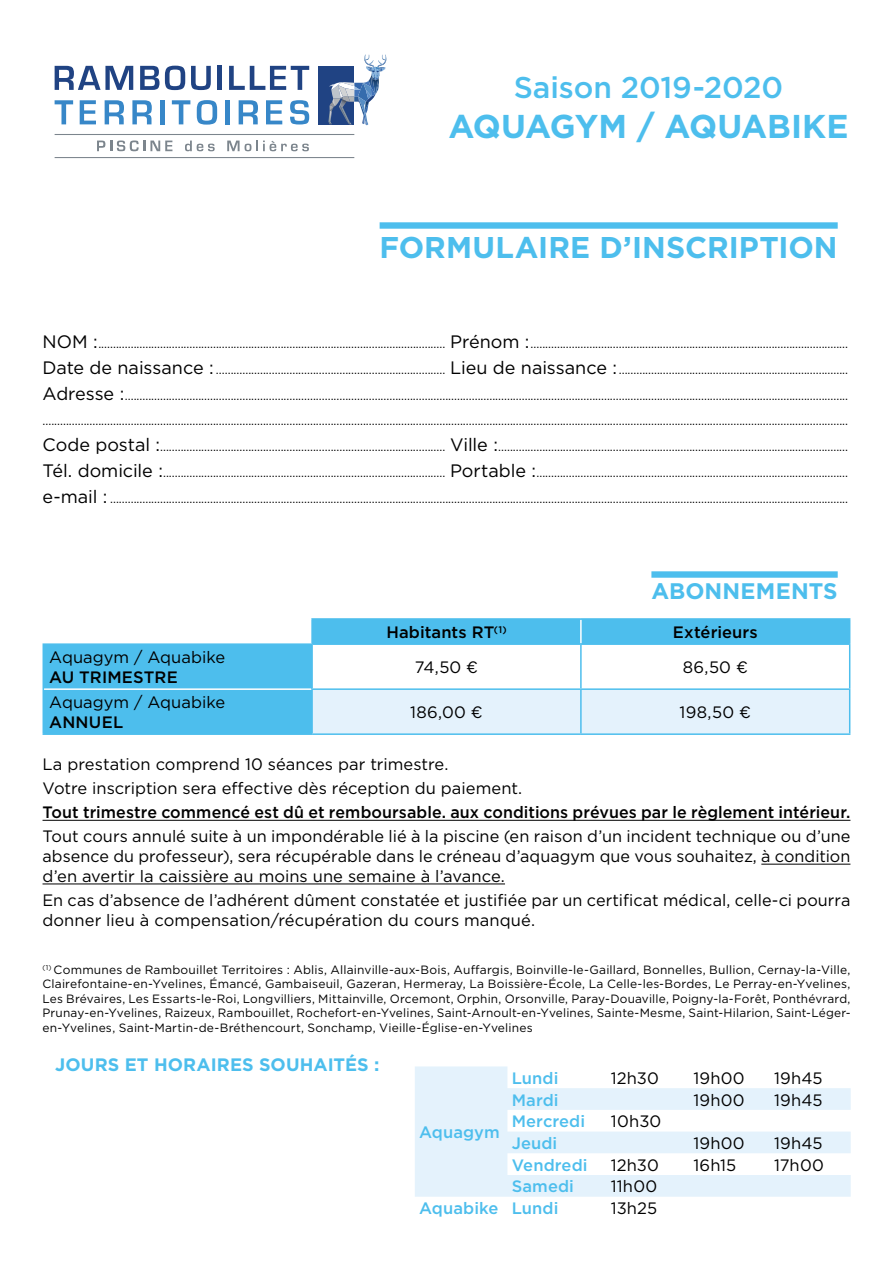
<style>
.page{position:relative;width:893px;height:1263px;background:#fff}
.page>*{position:absolute;margin:0;border:0;box-sizing:border-box;transform-origin:0 0}
.t1{font:700 33px "Gotham";letter-spacing:-.005em;color:#4dbeed}
.t2{font:700 30px "Gotham";color:#4dbeed}
.t3{font:500 30px "Gotham";letter-spacing:-.005em;color:#4dbeed}
.t4{font:700 22.5px "Gotham";letter-spacing:.005em;color:#4dbeed}
.t5{font:700 18px "Gotham";letter-spacing:.005em;color:#4dbeed}
.t6{font:16.5px/19.8px "Gotham";color:#000}
.t7{font:500 16.5px "Gotham";letter-spacing:.005em;color:#000}
.t8{font:500 16.5px "Gotham";letter-spacing:.005em;color:#4dbeed}
.t9{font:12px/25.8px "Gotham";letter-spacing:.015em;color:#000;text-align:justify}
.s1{font-size:18px}
</style>
<div class="page">
<hr style="left:55px;top:134px;width:299px;height:1px;background:#7c858d">
<hr style="left:55px;top:157px;width:299px;height:1px;background:#7c858d">
<div style="left:318px;top:66px;width:36px;height:58px;background:#204383"></div>
<svg style="left:55px;top:66px;width:78px;height:24px"></svg>
<svg style="left:140px;top:66px;width:19px;height:24px"></svg>
<svg style="left:165px;top:66px;width:20px;height:24px"></svg>
<svg style="left:191px;top:66px;width:20px;height:24px"></svg>
<hr style="left:218px;top:66px;width:4px;height:24px;background:#204383">
<svg style="left:229px;top:66px;width:80px;height:24px"></svg>
<svg style="left:55px;top:100px;width:18px;height:24px"></svg>
<svg style="left:80px;top:100px;width:16px;height:24px"></svg>
<svg style="left:105px;top:100px;width:19px;height:24px"></svg>
<svg style="left:132px;top:100px;width:20px;height:24px"></svg>
<div style="left:160px;top:100px;width:5px;height:24px;background:#3787c8"></div>
<svg style="left:172px;top:100px;width:18px;height:24px"></svg>
<svg style="left:197px;top:100px;width:20px;height:25px"></svg>
<div style="left:225px;top:100px;width:5px;height:24px;background:#3787c8"></div>
<svg style="left:239px;top:100px;width:19px;height:24px"></svg>
<svg style="left:266px;top:100px;width:16px;height:24px"></svg>
<svg style="left:290px;top:100px;width:19px;height:24px"></svg>
<svg style="left:328px;top:55px;width:58px;height:70px"></svg>
<svg style="left:97px;top:140px;width:75px;height:11px"></svg>
<svg style="left:185px;top:141px;width:30px;height:10px"></svg>
<svg style="left:227px;top:141px;width:82px;height:10px"></svg>
<div style="left:380px;top:222px;width:458px;height:7px;background:#4dbeed"></div>
<div style="left:651px;top:571px;width:187px;height:7px;background:#4dbeed"></div>
<hr style="left:43px;top:820px;width:807px;height:1px;background:#000">
<hr style="left:761px;top:864px;width:89px;height:1px;background:#000">
<hr style="left:43px;top:884px;width:462px;height:1px;background:#000">
<svg style="left:44px;top:620px;width:805px;height:113px;fill:#4dbeed"></svg>
<div style="left:313px;top:690px;width:536px;height:43px;background:#e4f2fc"></div>
<hr style="left:580px;top:645px;width:2px;height:43px;background:#4dbeed">
<hr style="left:849px;top:645px;width:1px;height:43px;background:#4dbeed">
<hr style="left:311px;top:688px;width:270px;height:2px;background:#4dbeed">
<hr style="left:581px;top:688px;width:269px;height:2px;background:#4dbeed">
<hr style="left:580px;top:690px;width:2px;height:43px;background:#4dbeed">
<hr style="left:849px;top:690px;width:1px;height:43px;background:#4dbeed">
<hr style="left:312px;top:733px;width:269px;height:2px;background:#4dbeed">
<hr style="left:581px;top:733px;width:269px;height:2px;background:#4dbeed">
<hr style="left:580px;top:620px;width:2px;height:23px;background:#fff">
<hr style="left:44px;top:688px;width:267px;height:2px;background:#fff">
<hr style="left:43px;top:643px;width:269px;height:2px;background:#4dbeed">
<hr style="left:43px;top:645px;width:1px;height:44px;background:#4dbeed">
<hr style="left:311px;top:645px;width:2px;height:43px;background:#4dbeed">
<hr style="left:43px;top:689px;width:1px;height:44px;background:#4dbeed">
<hr style="left:311px;top:690px;width:2px;height:43px;background:#4dbeed">
<hr style="left:43px;top:733px;width:269px;height:2px;background:#4dbeed">
<hr style="left:311px;top:618px;width:270px;height:2px;background:#4dbeed">
<hr style="left:311px;top:620px;width:2px;height:23px;background:#4dbeed">
<hr style="left:581px;top:618px;width:269px;height:2px;background:#4dbeed">
<svg style="left:849px;top:620px;width:1px;height:23px"></svg>
<hr style="left:312px;top:643px;width:269px;height:2px;background:#4dbeed">
<hr style="left:581px;top:643px;width:269px;height:2px;background:#4dbeed">
<svg style="left:415px;top:1066px;width:436px;height:131px;fill:#e4f2fc"></svg>
<h2 class="t3" style="left:514px;top:68px;width:271px">Saison 2019-2020</h2>
<h1 class="t1" style="left:448px;top:107px;width:402px">AQUAGYM / AQUABIKE</h1>
<h2 class="t2" style="left:380px;top:230px;width:460px">FORMULAIRE D’INSCRIPTION</h2>
<p class="t9" style="left:43px;top:330px;width:807px"><span class="s1">NOM :</span>...................................................................................................................... <span class="s1">Prénom :</span>............................................................................................................<br><span class="s1">Date de naissance :</span> .............................................................................. <span class="s1">Lieu de naissance :</span>..............................................................................<br><span class="s1">Adresse :</span>...................................................................................................................................................................................................................................................... ..................................................................................................................................................................................................................................................................................<br><span class="s1">Code postal :</span>................................................................................................. <span class="s1">Ville :</span>.......................................................................................................................<br><span class="s1">Tél. domicile :</span>................................................................................................ <span class="s1">Portable :</span>.......................................................................................................... <span class="s1">e-mail :</span> ...........................................................................................................................................................................................................................................................</p>
<h3 class="t4" style="left:651px;top:578px;width:188px">ABONNEMENTS</h3>
<h3 class="t6" style="left:49px;top:647px;width:177px">Aquagym / Aquabike</h3>
<h3 class="t7" style="left:49px;top:666px;width:130px">AU TRIMESTRE</h3>
<h3 class="t7" style="left:386px;top:621px;width:122px">Habitants RT<sup>(1)</sup></h3>
<h3 class="t7" style="left:673px;top:621px;width:86px">Extérieurs</h3>
<h3 class="t6" style="left:415px;top:657px;width:65px">74,50 €</h3>
<h3 class="t6" style="left:683px;top:657px;width:67px">86,50 €</h3>
<h3 class="t6" style="left:49px;top:692px;width:177px">Aquagym / Aquabike</h3>
<h3 class="t7" style="left:49px;top:711px;width:75px">ANNUEL</h3>
<h3 class="t6" style="left:410px;top:702px;width:74px">186,00 €</h3>
<h3 class="t6" style="left:680px;top:702px;width:73px">198,50 €</h3>
<h3 class="t6" style="left:43px;top:752px;width:481px;line-height:24px">La prestation comprend 10 séances par trimestre.<br>Votre inscription sera effective dès réception du paiement.</h3>
<h3 class="t7" style="left:43px;top:801px;width:809px">Tout trimestre commencé est dû et remboursable. aux conditions prévues par le règlement intérieur.</h3>
<p class="t6" style="left:43px;top:826px;width:809px;text-align:justify">Tout cours annulé suite à un impondérable lié à la piscine (en raison d’un incident technique ou d’une absence du professeur), sera récupérable dans le créneau d’aquagym que vous souhaitez, à condition d’en avertir la caissière au moins une semaine à l’avance.</p>
<h3 class="t6" style="left:43px;top:890px;width:809px">En cas d’absence de l’adhérent dûment constatée et justifiée par un certificat médical, celle-ci pourra donner lieu à compensation/récupération du cours manqué.</h3>
<p class="t9" style="left:43px;top:962px;width:809px;line-height:14.4px"><sup>(1)</sup> Communes de Rambouillet Territoires : Ablis, Allainville-aux-Bois, Auffargis, Boinville-le-Gaillard, Bonnelles, Bullion, Cernay-la-Ville, Clairefontaine-en-Yvelines, Émancé, Gambaiseuil, Gazeran, Hermeray, La Boissière-École, La Celle-les-Bordes, Le Perray-en-Yvelines, Les Brévaires, Les Essarts-le-Roi, Longvilliers, Mittainville, Orcemont, Orphin, Orsonville, Paray-Douaville, Poigny-la-Forêt, Ponthévrard, Prunay-en-Yvelines, Raizeux, Rambouillet, Rochefort-en-Yvelines, Saint-Arnoult-en-Yvelines, Sainte-Mesme, Saint-Hilarion, Saint-Léger&shy;en-Yvelines, Saint-Martin-de-Bréthencourt, Sonchamp, Vieille-Église-en-Yvelines</p>
<h3 class="t5" style="left:55px;top:1054px;width:326px">JOURS ET HORAIRES SOUHAITÉS :</h3>
<h3 class="t8" style="left:512px;top:1067px;width:48px">Lundi</h3>
<h3 class="t6" style="left:611px;top:1068px;width:49px">12h30</h3>
<h3 class="t6" style="left:693px;top:1068px;width:53px">19h00</h3>
<h3 class="t6" style="left:774px;top:1068px;width:50px">19h45</h3>
<h3 class="t8" style="left:512px;top:1089px;width:48px">Mardi</h3>
<h3 class="t6" style="left:693px;top:1089px;width:53px">19h00</h3>
<h3 class="t6" style="left:774px;top:1089px;width:50px">19h45</h3>
<h3 class="t8" style="left:512px;top:1111px;width:75px">Mercredi</h3>
<h3 class="t6" style="left:611px;top:1111px;width:52px">10h30</h3>
<h3 class="t8" style="left:512px;top:1132px;width:47px">Jeudi</h3>
<h3 class="t6" style="left:693px;top:1133px;width:53px">19h00</h3>
<h3 class="t6" style="left:774px;top:1133px;width:50px">19h45</h3>
<h3 class="t8" style="left:512px;top:1154px;width:77px">Vendredi</h3>
<h3 class="t6" style="left:611px;top:1154px;width:49px">12h30</h3>
<h3 class="t6" style="left:693px;top:1154px;width:44px">16h15</h3>
<h3 class="t6" style="left:774px;top:1154px;width:51px">17h00</h3>
<h3 class="t8" style="left:512px;top:1176px;width:64px">Samedi</h3>
<h3 class="t6" style="left:611px;top:1176px;width:48px">11h00</h3>
<h3 class="t8" style="left:419px;top:1197px;width:141px">Aquabike Lundi</h3>
<h3 class="t6" style="left:611px;top:1198px;width:48px">13h25</h3>
<h3 class="t8" style="left:419px;top:1121px;width:82px">Aquagym</h3>
</div>
